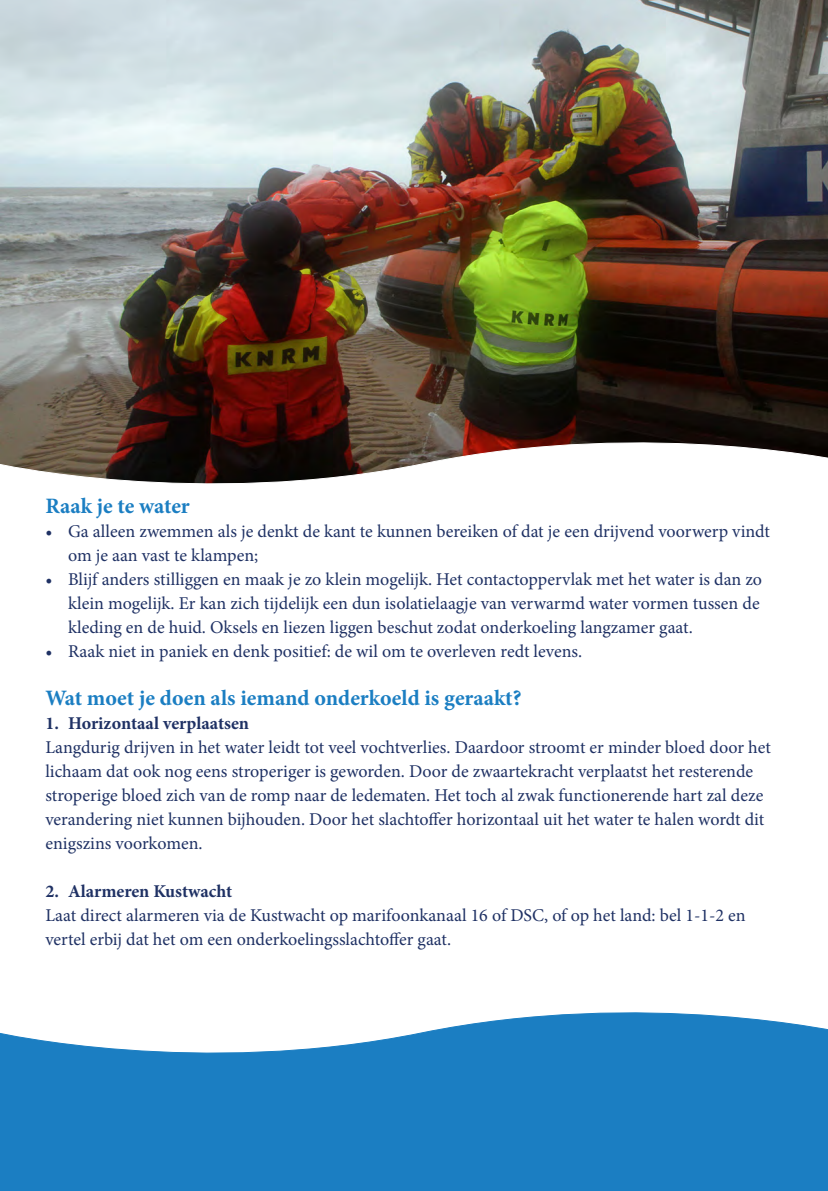
<style>
.page{position:relative;width:828px;height:1191px;background:#fff}
.page>*{position:absolute;margin:0;border:0;box-sizing:border-box;transform-origin:0 0}
.platte_tekst{font:700 22px "Minion Pro";color:#1b7ec2}
.platte_tekst-2{font:18px/24px "Minion Pro";color:#1f3164}
.inspring_4_mm{font:18px/24px "Minion Pro";color:#1f3164}
.platte_tekst-3{font:700 18px "Minion Pro";color:#1f3164}
</style>
<div class="page">
<svg style="left:0;top:1012px;width:828px;height:179px;background:#358cc8"></svg>
<img style="left:0;top:0;width:828px;height:417px">
<svg style="left:0;top:417px;width:828px;height:67px"></svg>
<p class="platte_tekst" style="left:45px;top:490px;width:146px">Raak je te water</p>
<p class="inspring_4_mm" style="left:68px;top:519px;width:703px;text-indent:-23px">• Ga alleen zwemmen als je denkt de kant te kunnen bereiken of dat je een drijvend voorwerp vindt om je aan vast te klampen;</p>
<p class="inspring_4_mm" style="left:68px;top:567px;width:695px;text-indent:-23px">• Blijf anders stilliggen en maak je zo klein mogelijk. Het contactoppervlak met het water is dan zo klein mogelijk. Er kan zich tijdelijk een dun isolatielaagje van verwarmd water vormen tussen de kleding en de huid. Oksels en liezen liggen beschut zodat onderkoeling langzamer gaat.</p>
<p class="inspring_4_mm" style="left:45px;top:639px;width:538px">• Raak niet in paniek en denk positief: de wil om te overleven redt levens.</p>
<p class="platte_tekst" style="left:45px;top:682px;width:478px">Wat moet je doen als iemand onderkoeld is geraakt?</p>
<p class="platte_tekst-3" style="left:45px;top:710px;width:205px">1. Horizontaal verplaatsen</p>
<p class="platte_tekst-2" style="left:45px;top:735px;width:727px">Langdurig drijven in het water leidt tot veel vochtverlies. Daardoor stroomt er minder bloed door het lichaam dat ook nog eens stroperiger is geworden. Door de zwaartekracht verplaatst het resterende stroperige bloed zich van de romp naar de ledematen. Het toch al zwak functionerende hart zal deze verandering niet kunnen bijhouden. Door het slachtoffer horizontaal uit het water te halen wordt dit enigszins voorkomen.</p>
<p class="platte_tekst-3" style="left:45px;top:878px;width:188px">2. Alarmeren Kustwacht</p>
<p class="platte_tekst-2" style="left:45px;top:903px;width:702px">Laat direct alarmeren via de Kustwacht op marifoonkanaal 16 of DSC, of op het land: bel 1-1-2 en vertel erbij dat het om een onderkoelingsslachtoffer gaat.</p>
</div>
